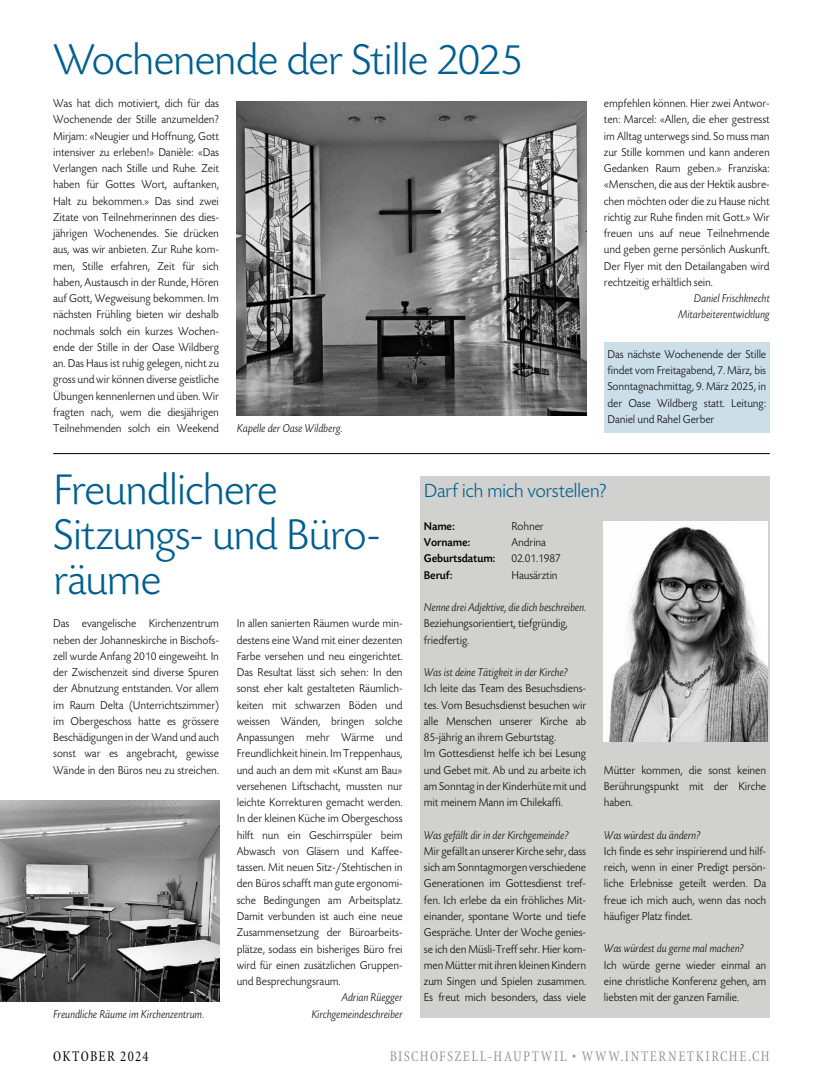
<style>
.page{position:relative;width:823px;height:1092px;background:#fff}
.page>*{position:absolute;margin:0;border:0;box-sizing:border-box;transform-origin:0 0}
.t1{font:300 45px/45px "Today SBOP";letter-spacing:-.03em;color:#005f90}
.t2{font:300 20px "Today SBOP";letter-spacing:-.025em;color:#005f90}
.t3{font:condensed 15px "Minion";letter-spacing:.105em;color:#959490;scale:.95 1}
.t4{font:condensed 15px "Minion";letter-spacing:.09em;color:#000;scale:.95 1}
.t5{font:300 11.88px/16.2px "Today SBOP";letter-spacing:-.01em;color:#000;text-align:justify;scale:.95 1}
.t6{font:italic 300 11.88px/16.2px "Today SBOP";letter-spacing:-.01em;color:#000;text-align:right;scale:.95 1}
.t7{font:500 11.88px "Today SBOP";letter-spacing:-.01em;color:#000;scale:.95 1}
</style>
<div class="page">
<div style="left:603px;top:342px;width:166px;height:90px;background:#ccdfe9"></div>
<div style="left:420px;top:475px;width:349px;height:542px;background:#d1d1cf"></div>
<img style="left:603px;top:521px;width:163px;height:220px">
<img style="left:237px;top:102px;width:349px;height:314px">
<hr style="left:53px;top:453px;width:716px;height:1px;background:#000">
<img style="left:0;top:800px;width:219px;height:201px">
<h1 class="t1" style="left:53px;top:39px;width:471px">Wochenende der Stille 2025</h1>
<p class="t5" style="left:53px;top:95px;width:176px">Was hat dich motiviert, dich für das Wochenende der Stille anzumelden?<br>Mirjam: «Neugier und Hoffnung, Gott intensiver zu erleben!» Danièle: «Das Verlangen nach Stille und Ruhe. Zeit haben für Gottes Wort, auftanken, Halt zu bekommen.» Das sind zwei Zitate von Teilnehmerinnen des dies&shy;jährigen Wochenendes. Sie drücken aus, was wir anbieten. Zur Ruhe kom&shy;men, Stille erfahren, Zeit für sich haben, Austausch in der Runde, Hören auf Gott, Wegweisung bekommen. Im nächsten Frühling bieten wir deshalb nochmals solch ein kurzes Wochen&shy;ende der Stille in der Oase Wildberg an. Das Haus ist ruhig gelegen, nicht zu gross und wir können diverse geistliche Übungen kennenlernen und üben. Wir fragten nach, wem die diesjährigen Teilnehmenden solch ein Weekend</p>
<p class="t6" style="left:237px;top:420px;width:113px">Kapelle der Oase Wildberg.</p>
<p class="t5" style="left:603px;top:95px;width:176px">empfehlen können. Hier zwei Antwor&shy;ten: Marcel: «Allen, die eher gestresst im Alltag unterwegs sind. So muss man zur Stille kommen und kann anderen Gedanken Raum geben.» Franziska: «Menschen, die aus der Hektik ausbre&shy;chen möchten oder die zu Hause nicht richtig zur Ruhe finden mit Gott.» Wir freuen uns auf neue Teilnehmende und geben gerne persönlich Auskunft.<br>Der Flyer mit den Detailangaben wird rechtzeitig erhältlich sein.</p>
<p class="t6" style="left:677px;top:290px;width:98px">Daniel Frischknecht<br>Mitarbeiterentwicklung</p>
<p class="t5" style="left:607px;top:346px;width:168px">Das nächste Wochenende der Stille findet vom Freitagabend, 7. März, bis Sonntagnachmittag, 9. März 2025, in der Oase Wildberg statt. Leitung:<br>Daniel und Rahel Gerber</p>
<h1 class="t1" style="left:53px;top:469px;width:329px">Freundlichere<br>Sitzungs- und Büro&shy;räume</h1>
<p class="t5" style="left:53px;top:615px;width:176px">Das evangelische Kirchenzentrum neben der Johanneskirche in Bischofs&shy;zell wurde Anfang 2010 eingeweiht. In der Zwischenzeit sind diverse Spuren der Abnutzung entstanden. Vor allem im Raum Delta (Unterrichtszimmer) im Obergeschoss hatte es grössere Beschädigungen in der Wand und auch sonst war es angebracht, gewisse Wände in den Büros neu zu streichen.</p>
<p class="t5" style="left:237px;top:615px;width:176px">In allen sanierten Räumen wurde min&shy;destens eine Wand mit einer dezenten Farbe versehen und neu eingerichtet.<br>Das Resultat lässt sich sehen: In den sonst eher kalt gestalteten Räumlich&shy;keiten mit schwarzen Böden und weissen Wänden, bringen solche Anpassungen mehr Wärme und Freundlichkeit hinein. Im Treppenhaus, und auch an dem mit «Kunst am Bau» versehenen Liftschacht, mussten nur leichte Korrekturen gemacht werden.<br>In der kleinen Küche im Obergeschoss hilft nun ein Geschirrspüler beim Abwasch von Gläsern und Kaffee&shy;tassen. Mit neuen Sitz-/Stehtischen in den Büros schafft man gute ergonomi&shy;sche Bedingungen am Arbeitsplatz.<br>Damit verbunden ist auch eine neue Zusammensetzung der Büroarbeits&shy;plätze, sodass ein bisheriges Büro frei wird für einen zusätzlichen Gruppen&shy;und Besprechungsraum.</p>
<p class="t6" style="left:341px;top:989px;width:66px">Adrian Rüegger</p>
<p class="t6" style="left:53px;top:1005px;width:160px">Freundliche Räume im Kirchenzentrum.</p>
<p class="t6" style="left:311px;top:1005px;width:97px">Kirchgemeindeschreiber</p>
<h2 class="t2" style="left:423px;top:480px;width:184px">Darf ich mich vorstellen?</h2>
<p class="t7" style="left:423px;top:519px;width:34px">Name:</p>
<p class="t5" style="left:511px;top:518px;width:35px">Rohner</p>
<p class="t7" style="left:423px;top:536px;width:50px">Vorname:</p>
<p class="t5" style="left:511px;top:534px;width:38px">Andrina</p>
<p class="t7" style="left:423px;top:552px;width:77px">Geburtsdatum:</p>
<p class="t5" style="left:511px;top:550px;width:54px">02.01.1987</p>
<p class="t7" style="left:423px;top:568px;width:32px">Beruf:</p>
<p class="t5" style="left:511px;top:567px;width:50px">Hausärztin</p>
<p class="t6" style="left:423px;top:599px;width:172px">Nenne drei Adjektive, die dich beschreiben.</p>
<p class="t5" style="left:423px;top:615px;width:153px">Beziehungsorientiert, tiefgründig, friedfertig.</p>
<p class="t6" style="left:423px;top:664px;width:153px">Was ist deine Tätigkeit in der Kirche?</p>
<p class="t5" style="left:423px;top:680px;width:172px;text-align:left">Ich leite das Team des Besuchsdiens&shy;tes. Vom Besuchsdienst besuchen wir alle Menschen unserer Kirche ab 85-jährig an ihrem Geburtstag.<br>Im Gottesdienst helfe ich bei Lesung und Gebet mit. Ab und zu arbeite ich am Sonntag in der Kinderhüte mit und mit meinem Mann im Chilekaffi.</p>
<p class="t6" style="left:423px;top:827px;width:154px">Was gefällt dir in der Kirchgemeinde?</p>
<p class="t5" style="left:423px;top:843px;width:172px">Mir gefällt an unserer Kirche sehr, dass sich am Sonntagmorgen verschiedene Generationen im Gottesdienst tref&shy;fen. Ich erlebe da ein fröhliches Mit&shy;einander, spontane Worte und tiefe Gespräche. Unter der Woche genies&shy;se ich den Müsli-Treff sehr. Hier kom&shy;men Mütter mit ihren kleinen Kindern zum Singen und Spielen zusammen.<br>Es freut mich besonders, dass viele</p>
<p class="t5" style="left:603px;top:762px;width:172px">Mütter kommen, die sonst keinen Berührungspunkt mit der Kirche haben.</p>
<p class="t6" style="left:603px;top:827px;width:103px">Was würdest du ändern?</p>
<p class="t5" style="left:603px;top:843px;width:172px">Ich finde es sehr inspirierend und hilf&shy;reich, wenn in einer Predigt persön&shy;liche Erlebnisse geteilt werden. Da freue ich mich auch, wenn das noch häufiger Platz findet.</p>
<p class="t6" style="left:603px;top:940px;width:149px">Was würdest du gerne mal machen?</p>
<p class="t5" style="left:603px;top:957px;width:172px">Ich würde gerne wieder einmal an eine christliche Konferenz gehen, am liebsten mit der ganzen Familie.</p>
<p class="t4" style="left:53px;top:1048px;width:102px">OKTOBER 2024</p>
<p class="t3" style="left:389px;top:1048px;width:401px">BISCHOFSZELL-HAUPTWIL • WWW.INTERNETKIRCHE.CH</p>
</div>
